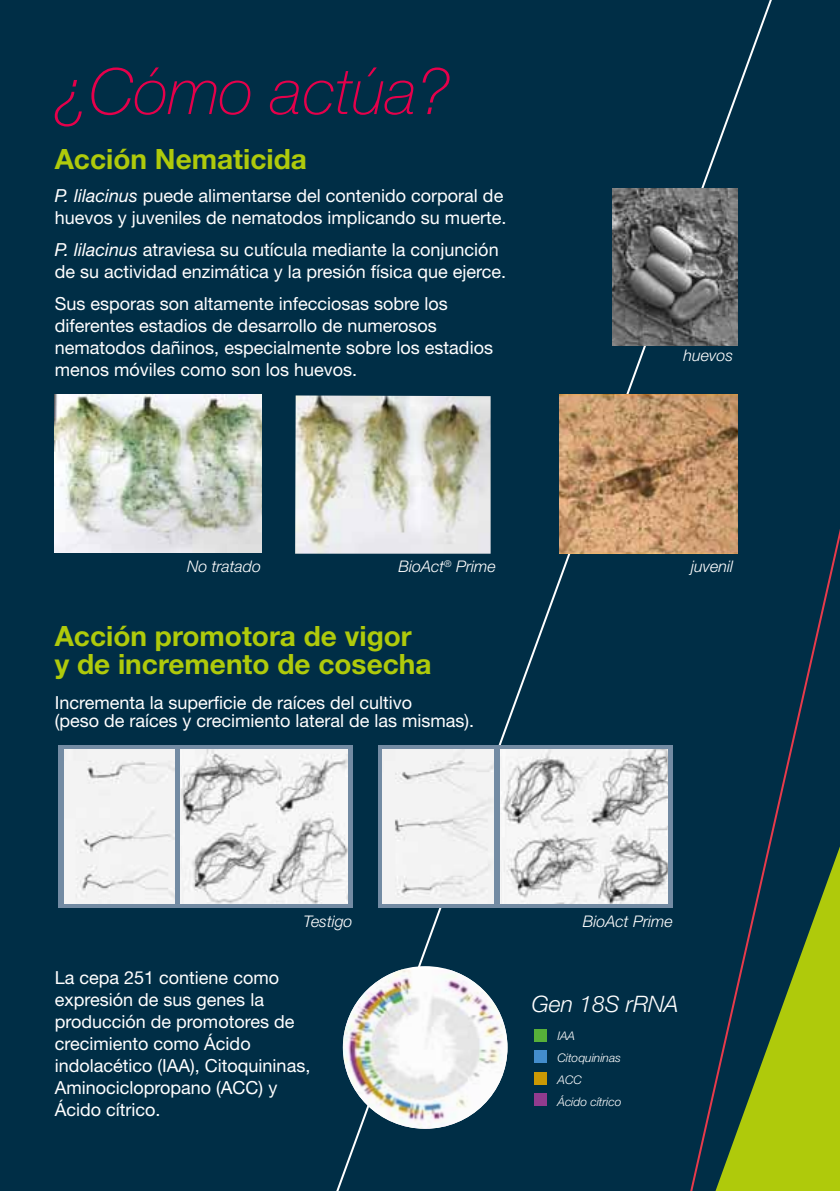
<style>
.page{position:relative;width:840px;height:1191px;background:#fff}
.page>*{position:absolute;margin:0;border:0;box-sizing:border-box;transform-origin:0 0}
.t1{font:italic 100 63.8px "Helvetica Neue";color:#e5004b}
.t2{font:700 28px/28px "Helvetica Neue";color:#afca0b}
.t3{font:italic 300 22.6px "Helvetica Neue";color:#fff}
.t4{font:18px/22px "Helvetica Neue";color:#fff}
.t5{font:italic 300 16px "Helvetica Neue";color:#fff}
.t6{font:italic 300 11.8px/21.8px "Helvetica Neue";color:#fff}
.s1{font-style:italic}
</style>
<div class="page">
<div style="left:0;top:0;width:300px;height:1191px;background:#002e46"></div>
<div style="left:58px;top:745px;width:294px;height:162px;background:#738ba3"></div>
<svg style="left:788px;top:0;width:51px;height:1191px;background:#295138"></svg>
<div style="left:300px;top:0;width:488px;height:1191px;background:#002e46"></div>
<img style="left:55px;top:395px;width:206px;height:157px">
<img style="left:295px;top:395px;width:195px;height:158px">
<img style="left:64px;top:749px;width:110px;height:154px">
<img style="left:180px;top:749px;width:167px;height:154px">
<img style="left:559px;top:395px;width:178px;height:158px">
<img style="left:612px;top:188px;width:125px;height:157px">
<img style="left:343px;top:969px;width:164px;height:159px">
<div style="left:533px;top:1028px;width:13px;height:13px;background:#57b039"></div>
<div style="left:533px;top:1050px;width:13px;height:13px;background:#438dcc"></div>
<div style="left:533px;top:1071px;width:13px;height:13px;background:#cb9904"></div>
<div style="left:533px;top:1093px;width:13px;height:13px;background:#923b8e"></div>
<svg style="left:378px;top:745px;width:294px;height:162px;background:#8297ac"></svg>
<img style="left:382px;top:749px;width:111px;height:154px">
<img style="left:499px;top:749px;width:168px;height:154px">
<h1 class="t1" style="left:56px;top:55px;width:396px">¿Cómo actúa?</h1>
<h2 class="t2" style="left:55px;top:145px;width:253px">Acción Nematicida</h2>
<p class="t4" style="left:55px;top:185px;width:453px"><span class="s1">P. lilacinus</span> puede alimentarse del contenido corporal de huevos y juveniles de nematodos implicando su muerte.</p>
<p class="t4" style="left:55px;top:239px;width:453px"><span class="s1">P. lilacinus</span> atraviesa su cutícula mediante la conjunción de su actividad enzimática y la presión física que ejerce.</p>
<p class="t4" style="left:55px;top:293px;width:439px">Sus esporas son altamente infecciosas sobre los diferentes estadios de desarrollo de numerosos nematodos dañinos, especialmente sobre los estadios menos móviles como son los huevos.</p>
<p class="t5" style="left:187px;top:556px;width:75px">No tratado</p>
<p class="t5" style="left:398px;top:556px;width:99px">BioAct<sup>®</sup> Prime</p>
<h2 class="t2" style="left:55px;top:622px;width:378px">Acción promotora de vigor y de incremento de cosecha</h2>
<p class="t4" style="left:55px;top:693px;width:421px;line-height:18px">Incrementa la superficie de raíces del cultivo<br>(peso de raíces y crecimiento lateral de las mismas).</p>
<p class="t5" style="left:683px;top:346px;width:51px">huevos</p>
<p class="t5" style="left:690px;top:556px;width:43px">juvenil</p>
<p class="t5" style="left:303px;top:911px;width:50px">Testigo</p>
<p class="t5" style="left:582px;top:911px;width:91px">BioAct Prime</p>
<p class="t4" style="left:55px;top:966px;width:257px">La cepa 251 contiene como expresión de sus genes la producción de promotores de crecimiento como Ácido indolacético (IAA), Citoquininas,<br>Aminociclopropano (ACC) y<br>Ácido cítrico.</p>
<p class="t3" style="left:531px;top:990px;width:148px">Gen 18S rRNA</p>
<p class="t6" style="left:557px;top:1024px;width:19px">IAA</p>
<p class="t6" style="left:557px;top:1069px;width:65px">ACC<br>Ácido cítrico</p>
<p class="t6" style="left:557px;top:1047px;width:65px">Citoquininas</p>
</div>
